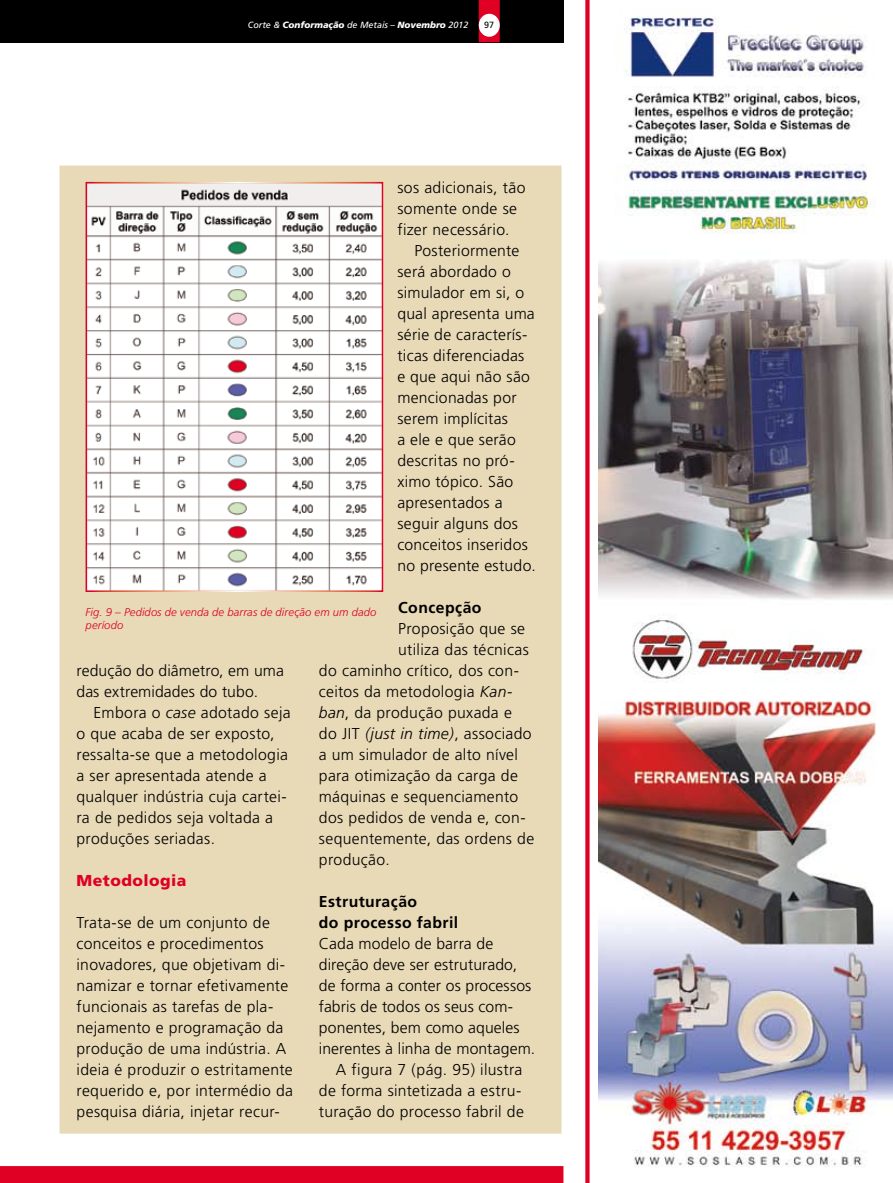
<style>
.page{position:relative;width:893px;height:1183px;background:#fff}
.page>*{position:absolute;margin:0;border:0;box-sizing:border-box;transform-origin:0 0}
.t1{font:300 15.75px/21px "Frutiger";letter-spacing:.02em;color:#000}
.t2{font:700 15.75px/21px "Frutiger";letter-spacing:.03em;color:#000}
.t3{font:900 15.75px "Frutiger";letter-spacing:.03em;color:#df0023}
.t4{font:italic 300 11.25px/13.5px "Frutiger";letter-spacing:.01em;color:#df0023}
.t5{font:italic 9px "Frutiger";color:#fff}
.t6{font:9px "Frutiger";color:#000}
.s1{font-weight:900}
.s2{font-style:italic}
</style>
<div class="page">
<div style="left:0;top:0;width:563px;height:42px;background:#000"></div>
<div style="left:60px;top:166px;width:501px;height:966px;background:#e8d9b7"></div>
<div style="left:585px;top:0;width:5px;height:1182px;background:#df0023"></div>
<div style="left:0;top:1166px;width:563px;height:16px;background:#df0023"></div>
<svg style="left:479px;top:0;width:21px;height:42px"></svg>
<div style="left:479px;top:15px;width:20px;height:21px;background:#fff;border-radius:50%"></div>
<div style="left:479px;top:14px;width:21px;height:23px;border:2px solid #fff;border-radius:50%"></div>
<img style="left:89px;top:185px;width:291px;height:403px">
<div style="left:86px;top:182px;width:297px;height:409px;border:2px solid #fff"></div>
<img style="left:598px;top:15px;width:295px;height:1152px">
<p class="t5" style="left:248px;top:19px;width:222px">Corte &amp; <span class="s1">Conformação</span> de Metais – <span class="s1">Novembro</span> 2012</p>
<p class="t6" style="left:484px;top:19px;width:12px">97</p>
<p class="t1" style="left:397px;top:177px;width:130px">sos adicionais, tão somente onde se fizer necessário.</p>
<p class="t1" style="left:397px;top:240px;width:140px;text-indent:17px">Posteriormente será abordado o simulador em si, o qual apresenta uma série de caracterís&shy;ticas diferenciadas e que aqui não são mencionadas por serem implícitas<br>a ele e que serão descritas no pró&shy;ximo tópico. São apresentados a seguir alguns dos conceitos inseridos no presente estudo.</p>
<p class="t2" style="left:398px;top:597px;width:85px">Concepção</p>
<p class="t1" style="left:398px;top:618px;width:128px">Proposição que se</p>
<p class="t1" style="left:398px;top:639px;width:132px">utiliza das técnicas</p>
<p class="t1" style="left:319px;top:660px;width:202px">do caminho crítico, dos con-</p>
<p class="t1" style="left:319px;top:681px;width:195px">ceitos da metodologia <span class="s2">Kan-</span></p>
<p class="t1" style="left:319px;top:702px;width:194px"><span class="s2">ban</span>, da produção puxada e</p>
<p class="t1" style="left:319px;top:723px;width:214px">do JIT <span class="s2">(just in time)</span>, associado</p>
<p class="t1" style="left:319px;top:744px;width:201px">a um simulador de alto nível</p>
<p class="t1" style="left:319px;top:765px;width:200px">para otimização da carga de</p>
<p class="t1" style="left:319px;top:786px;width:201px">máquinas e sequenciamento</p>
<p class="t1" style="left:319px;top:807px;width:208px">dos pedidos de venda e, con-</p>
<p class="t1" style="left:319px;top:828px;width:217px">sequentemente, das ordens de</p>
<p class="t1" style="left:319px;top:849px;width:72px">produção.</p>
<p class="t2" style="left:319px;top:891px;width:141px">Estruturação<br>do processo fabril</p>
<p class="t1" style="left:319px;top:933px;width:176px">Cada modelo de barra de</p>
<p class="t1" style="left:319px;top:954px;width:200px">direção deve ser estruturado,</p>
<p class="t1" style="left:319px;top:975px;width:214px">de forma a conter os processos</p>
<p class="t1" style="left:319px;top:996px;width:196px">fabris de todos os seus com-</p>
<p class="t1" style="left:319px;top:1017px;width:202px">ponentes, bem como aqueles</p>
<p class="t1" style="left:319px;top:1038px;width:218px">inerentes à linha de montagem.</p>
<p class="t1" style="left:336px;top:1059px;width:188px">A figura 7 (pág. 95) ilustra</p>
<p class="t1" style="left:319px;top:1080px;width:204px">de forma sintetizada a estru-</p>
<p class="t1" style="left:319px;top:1101px;width:207px">turação do processo fabril de</p>
<p class="t4" style="left:86px;top:605px;width:292px">Fig. 9 – Pedidos de venda de barras de direção em um dado período</p>
<p class="t1" style="left:77px;top:660px;width:209px">redução do diâmetro, em uma das extremidades do tubo.</p>
<p class="t1" style="left:77px;top:702px;width:216px;text-indent:17px">Embora o <span class="s2">case</span> adotado seja o que acaba de ser exposto, ressalta-se que a metodologia a ser apresentada atende a qualquer indústria cuja cartei&shy;ra de pedidos seja voltada a produções seriadas.</p>
<p class="t3" style="left:77px;top:870px;width:111px">Metodologia</p>
<p class="t1" style="left:77px;top:912px;width:218px">Trata-se de um conjunto de conceitos e procedimentos inovadores, que objetivam di&shy;namizar e tornar efetivamente funcionais as tarefas de pla&shy;nejamento e programação da produção de uma indústria. A ideia é produzir o estritamente requerido e, por intermédio da pesquisa diária, injetar recur-</p>
</div>
